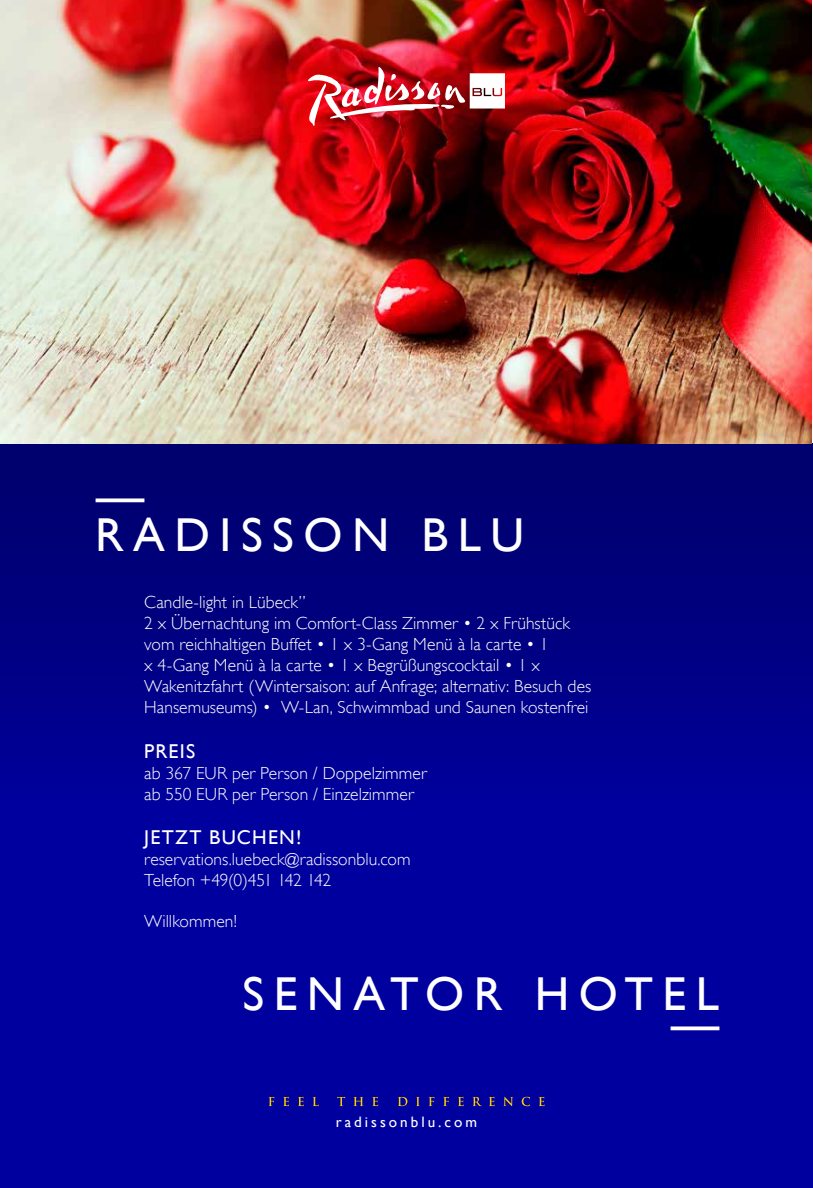
<style>
.page{position:relative;width:813px;height:1188px;background:#fff}
.page>*{position:absolute;margin:0;border:0;box-sizing:border-box;transform-origin:0 0}
.t1{font:48px "Gill Sans WGL";color:#fff}
.t2{font:47.5px "Gill Sans WGL";letter-spacing:.2em;color:#fff}
.t3{font:20px "Gill Sans WGL";letter-spacing:.06em;color:#fff}
.t4{font:300 17.5px/21px "Gill Sans WGL";letter-spacing:.005em;color:#fff}
.t5{font:15.12px "Gill Sans WGL";letter-spacing:.2em;color:#fff}
</style>
<div class="page">
<div style="left:0;top:444px;width:812px;height:744px;background:#00009f"></div>
<div style="left:0;top:444px;width:812px;height:432px;background:linear-gradient(to bottom,#00006a,#0000a3)"></div>
<svg style="left:268px;top:1096px;width:276px;height:10px"></svg>
<img style="left:0;top:0;width:812px;height:444px">
<img style="left:308px;top:67px;width:197px;height:59px">
<h1 class="t1" style="left:96px;top:463px;width:49px">—</h1>
<h2 class="t2" style="left:95px;top:502px;width:430px">RADISSON BLU</h2>
<p class="t4" style="left:144px;top:592px;width:448px">Candle-light in Lübeck”<br>2 x Übernachtung im Comfort-Class Zimmer • 2 x Frühstück vom reichhaltigen Buffet • 1 x 3-Gang Menü à la carte • 1<br>x 4-Gang Menü à la carte • 1 x Begrüßungscocktail • 1 x Wakenitzfahrt (Wintersaison: auf Anfrage; alternativ: Besuch des Hansemuseums) • W-Lan, Schwimmbad und Saunen kostenfrei</p>
<p class="t3" style="left:144px;top:737px;width:53px">PREIS</p>
<p class="t4" style="left:144px;top:762px;width:284px">ab 367 EUR per Person / Doppelzimmer ab 550 EUR per Person / Einzelzimmer</p>
<p class="t3" style="left:144px;top:823px;width:159px">JETZT BUCHEN!</p>
<p class="t4" style="left:144px;top:848px;width:268px">reservations.luebeck@radissonblu.com<br>Telefon +49(0)451 142 142</p>
<p class="t4" style="left:144px;top:910px;width:94px">Willkommen!</p>
<h2 class="t2" style="left:242px;top:961px;width:478px">SENATOR HOTEL</h2>
<p class="t5" style="left:336px;top:1111px;width:143px">radissonblu.com</p>
<h1 class="t1" style="left:671px;top:990px;width:49px">—</h1>
</div>
